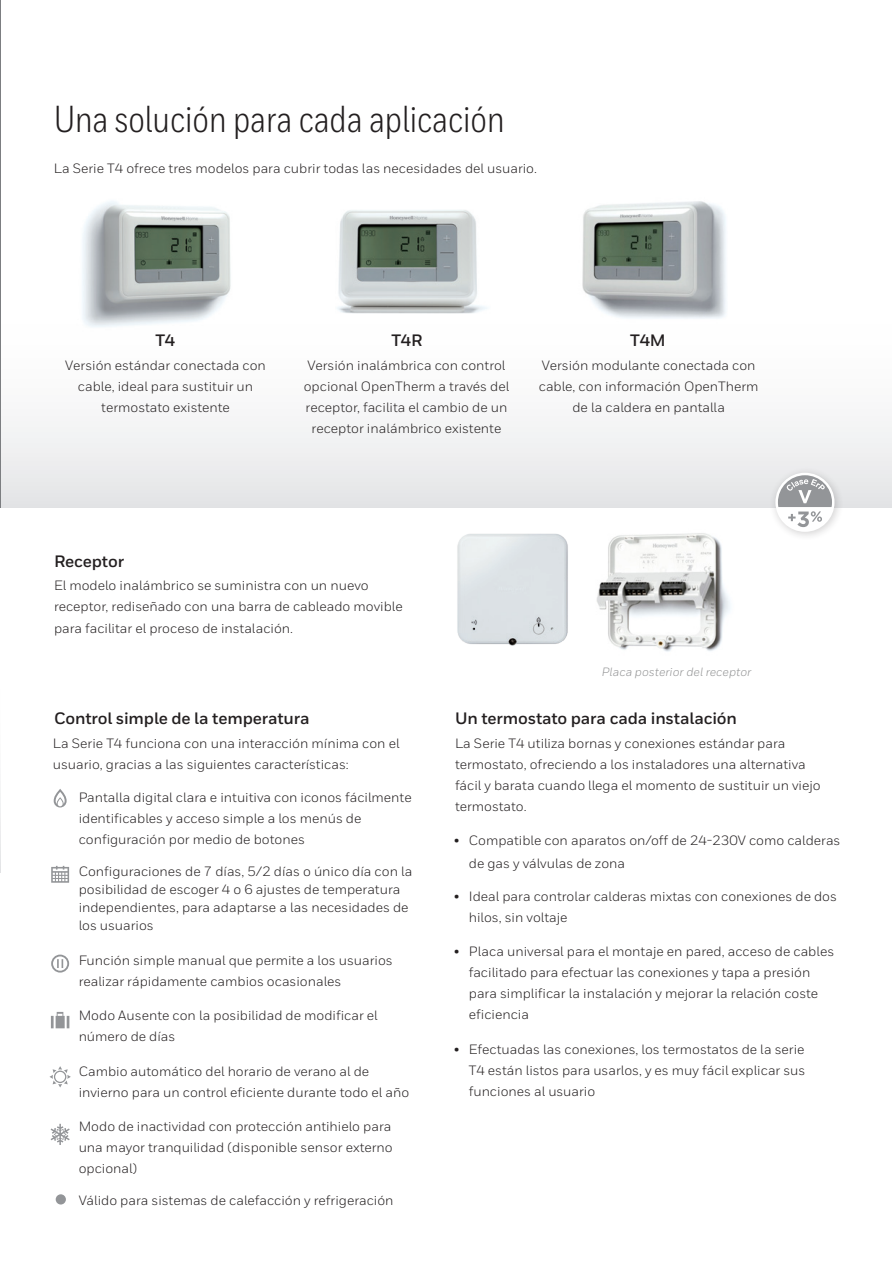
<style>
.page{position:relative;width:893px;height:1263px;background:#fff}
.page>*{position:absolute;margin:0;border:0;box-sizing:border-box;transform-origin:0 0}
.t1{font:37.5px "Honeywell Cond";color:#231f20}
.t2{font:700 16.5px "Honeywell Sans";letter-spacing:-.01em;color:#231f20}
.t3{font:13.5px/21px "Honeywell Sans";color:#231f20}
.t4{font:italic 12px "Honeywell Sans";color:#929394}
</style>
<div class="page">
<div style="left:1px;top:297px;width:890px;height:211px;background:linear-gradient(to bottom,#fff,#e7e7e9)"></div>
<svg style="left:0;top:787px;width:1px;height:86px"></svg>
<hr style="left:0;top:0;width:1px;height:508px;background:#7c7e81">
<img style="left:42px;top:201px;width:251px;height:137px">
<img style="left:289px;top:201px;width:239px;height:134px">
<img style="left:574px;top:201px;width:165px;height:136px">
<div style="left:769px;top:466px;width:75px;height:75px;background:#231f20;opacity:.2"></div>
<div style="left:775px;top:473px;width:59px;height:59px;background:#fff;border-radius:50%"></div>
<svg style="left:778px;top:475px;width:54px;height:52px"></svg>
<svg style="left:51px;top:866px;width:18px;height:17px"></svg>
<svg style="left:54px;top:789px;width:13px;height:18px"></svg>
<svg style="left:51px;top:1124px;width:19px;height:21px"></svg>
<svg style="left:49px;top:1066px;width:22px;height:21px"></svg>
<svg style="left:51px;top:954px;width:18px;height:18px"></svg>
<svg style="left:51px;top:1012px;width:18px;height:16px"></svg>
<img style="left:596px;top:533px;width:134px;height:119px">
<img style="left:457px;top:533px;width:111px;height:113px">
<div style="left:56px;top:1194px;width:10px;height:10px;background:#939598;border-radius:50%"></div>
<p class="t1" style="left:54px;top:97px;width:452px">Una solución para cada aplicación</p>
<p class="t3" style="left:54px;top:158px;width:485px">La Serie T4 ofrece tres modelos para cubrir todas las necesidades del usuario.</p>
<p class="t2" style="left:155px;top:331px;width:21px">T4</p>
<p class="t2" style="left:391px;top:331px;width:33px">T4R</p>
<p class="t2" style="left:630px;top:331px;width:37px">T4M</p>
<p class="t3" style="left:65px;top:355px;width:202px">Versión estándar conectada con</p>
<p class="t3" style="left:78px;top:376px;width:177px">cable, ideal para sustituir un</p>
<p class="t3" style="left:101px;top:397px;width:130px">termostato existente</p>
<p class="t3" style="left:308px;top:355px;width:199px">Versión inalámbrica con control</p>
<p class="t3" style="left:304px;top:376px;width:207px">opcional OpenTherm a través del</p>
<p class="t3" style="left:306px;top:397px;width:203px">receptor, facilita el cambio de un</p>
<p class="t3" style="left:312px;top:418px;width:191px">receptor inalámbrico existente</p>
<p class="t3" style="left:542px;top:355px;width:215px">Versión modulante conectada con</p>
<p class="t3" style="left:539px;top:376px;width:221px">cable, con información OpenTherm</p>
<p class="t3" style="left:572px;top:397px;width:154px">de la caldera en pantalla</p>
<p class="t2" style="left:54px;top:551px;width:72px">Receptor</p>
<p class="t3" style="left:54px;top:575px;width:316px">El modelo inalámbrico se suministra con un nuevo</p>
<p class="t3" style="left:54px;top:596px;width:350px">receptor, rediseñado con una barra de cableado movible</p>
<p class="t3" style="left:54px;top:617px;width:241px">para facilitar el proceso de instalación.</p>
<p class="t4" style="left:602px;top:664px;width:151px">Placa posterior del receptor</p>
<p class="t2" style="left:54px;top:708px;width:257px">Control simple de la temperatura</p>
<p class="t3" style="left:53px;top:733px;width:348px">La Serie T4 funciona con una interacción mínima con el</p>
<p class="t3" style="left:53px;top:754px;width:297px">usuario, gracias a las siguientes características:</p>
<p class="t3" style="left:79px;top:786px;width:335px">Pantalla digital clara e intuitiva con iconos fácilmente</p>
<p class="t3" style="left:79px;top:807px;width:284px">identificables y acceso simple a los menús de</p>
<p class="t3" style="left:79px;top:828px;width:228px">configuración por medio de botones</p>
<p class="t3" style="left:79px;top:861px;width:335px">Configuraciones de 7 días, 5/2 días o único día con la</p>
<p class="t3" style="left:79px;top:879px;width:323px">posibilidad de escoger 4 o 6 ajustes de temperatura</p>
<p class="t3" style="left:79px;top:897px;width:331px">independientes, para adaptarse a las necesidades de</p>
<p class="t3" style="left:79px;top:915px;width:77px">los usuarios</p>
<p class="t3" style="left:79px;top:950px;width:315px">Función simple manual que permite a los usuarios</p>
<p class="t3" style="left:79px;top:971px;width:264px">realizar rápidamente cambios ocasionales</p>
<p class="t3" style="left:79px;top:1005px;width:301px">Modo Ausente con la posibilidad de modificar el</p>
<p class="t3" style="left:79px;top:1026px;width:98px">número de días</p>
<p class="t3" style="left:79px;top:1061px;width:292px">Cambio automático del horario de verano al de</p>
<p class="t3" style="left:79px;top:1082px;width:332px">invierno para un control eficiente durante todo el año</p>
<p class="t3" style="left:79px;top:1116px;width:314px">Modo de inactividad con protección antihielo para</p>
<p class="t3" style="left:79px;top:1137px;width:316px">una mayor tranquilidad (disponible sensor externo</p>
<p class="t3" style="left:79px;top:1158px;width:60px">opcional)</p>
<p class="t3" style="left:79px;top:1189px;width:316px">Válido para sistemas de calefacción y refrigeración</p>
<p class="t2" style="left:455px;top:708px;width:284px">Un termostato para cada instalación</p>
<p class="t3" style="left:455px;top:733px;width:332px">La Serie T4 utiliza bornas y conexiones estándar para</p>
<p class="t3" style="left:455px;top:754px;width:352px">termostato, ofreciendo a los instaladores una alternativa</p>
<p class="t3" style="left:455px;top:775px;width:367px">fácil y barata cuando llega el momento de sustituir un viejo termostato.</p>
<p class="t3" style="left:469px;top:829px;width:373px;line-height:22.5px;text-indent:-15px">• Compatible con aparatos on/off de 24-230V como calderas de gas y válvulas de zona</p>
<p class="t3" style="left:469px;top:885px;width:370px;text-indent:-15px">• Ideal para controlar calderas mixtas con conexiones de dos hilos, sin voltaje</p>
<p class="t3" style="left:469px;top:941px;width:367px;text-indent:-15px">• Placa universal para el montaje en pared, acceso de cables facilitado para efectuar las conexiones y tapa a presión para simplificar la instalación y mejorar la relación coste eficiencia</p>
<p class="t3" style="left:469px;top:1038px;width:338px;text-align:justify;text-indent:-15px">• Efectuadas las conexiones, los termostatos de la serie T4 están listos para usarlos, y es muy fácil explicar sus funciones al usuario</p>
</div>
